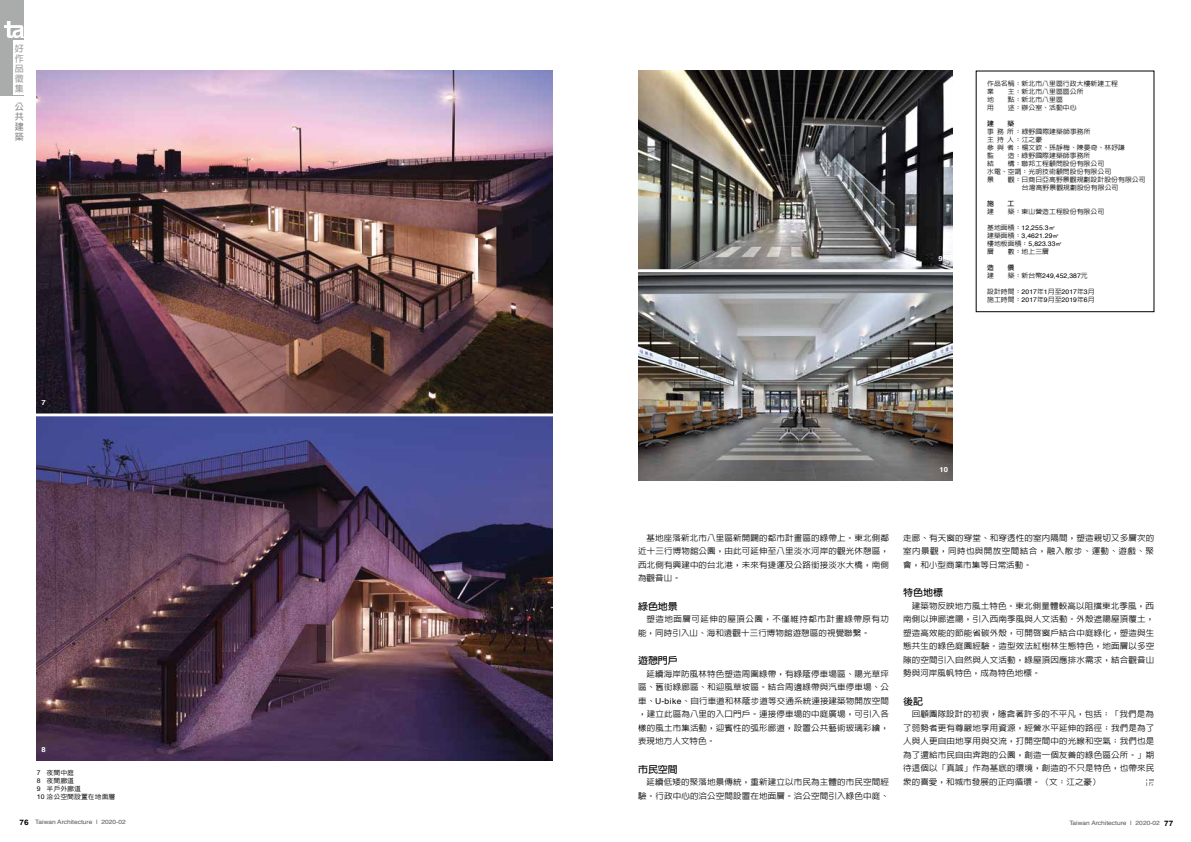
<style>
.page{position:relative;width:1191px;height:842px;background:#fff}
.page>*{position:absolute;margin:0;border:0;box-sizing:border-box;transform-origin:0 0}
.t1{font:700 9.5px "Lin Gothic";color:#000;scale:1.05 1}
.t2{font:700 9px/10px "Lin Gothic";color:#9fa0a0;text-align:justify}
.t3{font:700 9px/10px "Lin Gothic";color:#898989;text-align:justify}
.t4{font:500 8.1px/13.5px "Lin Gothic";letter-spacing:.02em;color:#000;text-align:justify;scale:1.05 1}
.t5{font:500 8.1px/13.5px "Lin Gothic";letter-spacing:.055em;color:#000;scale:1.05 1}
.t6{font:700 7px "Helvetica";color:#fff;scale:1.1 1}
.t7{font:500 6.5px/8px "Lin Gothic";letter-spacing:.01em;color:#000;scale:1.05 1}
.t8{font:6.5px/8px "Helvetica";letter-spacing:.01em;color:#000;scale:1.05 1}
.t9{font:6.5px/8px "DF Hei Md HK BF";letter-spacing:.01em;color:#000;scale:1.05 1}
.t10{font:700 6.5px "Lin Gothic";color:#000;scale:1.05 1}
.t11{font:6px "Helvetica";color:#595757;scale:1.1 1}
.s1{font-family:"Lin Gothic";font-weight:500}
.s2{font-family:"Helvetica";font-weight:400}
.s3{font-family:"Arial";font-weight:700;font-size:7.5px;color:#000}
</style>
<div class="page">
<div style="left:0;top:0;width:24px;height:96px;background:#aaabab"></div>
<img style="left:4px;top:22px;width:20px;height:15px">
<div style="left:13px;top:40px;width:11px;height:55px;background:#fff"></div>
<svg style="left:1146px;top:780px;width:8px;height:6px"></svg>
<img style="left:37px;top:71px;width:516px;height:689px">
<img style="left:638px;top:272px;width:314px;height:208px">
<img style="left:638px;top:71px;width:314px;height:198px">
<hr style="left:30px;top:413px;width:543px;height:3px;background:#fff">
<p class="t2" style="left:15px;top:44px;width:10px">好作品徵集</p>
<p class="t3" style="left:15px;top:102px;width:10px">公共建築</p>
<p class="t6" style="left:42px;top:397px;width:5px">7</p>
<p class="t6" style="left:42px;top:744px;width:5px">8</p>
<p class="t9" style="left:37px;top:769px;width:76px">7 夜間中庭<br>8 夜間廊道<br>9 半戶外廊道<br>10 洽公空間設置在地面層</p>
<p class="t6" style="left:938px;top:253px;width:5px">9</p>
<p class="t7" style="left:987px;top:79px;width:126px">作品名稱：新北市八里區行政大樓新建工程業</p>
<p class="t7" style="left:1007px;top:87px;width:74px">主：新北市八里區區公所</p>
<p class="t7" style="left:987px;top:95px;width:8px">地</p>
<p class="t7" style="left:1007px;top:95px;width:54px">點：新北市八里區</p>
<p class="t7" style="left:987px;top:103px;width:8px">用</p>
<p class="t7" style="left:1007px;top:103px;width:67px">途：辦公室、活動中心</p>
<p class="t10" style="left:987px;top:120px;width:8px">建</p>
<p class="t10" style="left:1007px;top:120px;width:8px">築</p>
<p class="t7" style="left:987px;top:127px;width:133px">事務所：綠野國際建築師事務所<br>主持人：江之豪<br>參與者：楊文欽、孫靜梅、陳晏奇、林妤謙監</p>
<p class="t7" style="left:1007px;top:151px;width:80px">造：綠野國際建築師事務所</p>
<p class="t7" style="left:987px;top:159px;width:120px;text-indent:21px">構：聯邦工程顧問股份有限公司水電、空調：光明技術顧問股份有限公司景</p>
<p class="t7" style="left:987px;top:159px;width:8px">結</p>
<p class="t7" style="left:1022px;top:175px;width:119px;text-indent:-14px">觀：日商日亞高野景觀規劃設計股份有限公司台灣高野景觀規劃股份有限公司</p>
<p class="t10" style="left:987px;top:200px;width:8px">施</p>
<p class="t10" style="left:1007px;top:200px;width:8px">工</p>
<p class="t7" style="left:987px;top:207px;width:8px">建</p>
<p class="t7" style="left:1007px;top:207px;width:93px">築：東山營造工程股份有限公司</p>
<p class="t8" style="left:987px;top:224px;width:73px"><span class="s1">基地面積：</span>12,255.3<span class="s1">㎡建築面積：</span>3,4621.29<span class="s1">㎡樓地板面積：</span>5,823.33<span class="s1">㎡</span></p>
<p class="t7" style="left:987px;top:247px;width:8px">層</p>
<p class="t7" style="left:1007px;top:247px;width:41px">數：地上三層</p>
<p class="t10" style="left:987px;top:264px;width:8px">造</p>
<p class="t10" style="left:1007px;top:264px;width:8px">價</p>
<p class="t7" style="left:987px;top:271px;width:8px">建</p>
<p class="t8" style="left:1007px;top:272px;width:78px"><span class="s1">築：新台幣</span>249,452,387<span class="s1">元</span></p>
<p class="t7" style="left:987px;top:287px;width:104px">設計時間：<span class="s2">2017</span>年<span class="s2">1</span>月至<span class="s2">2017</span>年<span class="s2">3</span>月施工時間：<span class="s2">2017</span>年<span class="s2">9</span>月至<span class="s2">2019</span>年<span class="s2">6</span>月</p>
<p class="t6" style="left:939px;top:464px;width:9px">10</p>
<p class="t4" style="left:638px;top:531px;width:240px;text-indent:9px">基地座落新北市八里區新開闢的都市計畫區的綠帶上。東北側鄰近十三行博物館公園，由此可延伸至八里淡水河岸的觀光休憩區，西北側有興建中的台北港，未來有捷運及公路銜接淡水大橋，南側為觀音山。</p>
<p class="t1" style="left:638px;top:601px;width:39px">綠色地景</p>
<p class="t5" style="left:638px;top:612px;width:240px;text-indent:9px">塑造地面層可延伸的屋頂公園，不僅維持都市計畫綠帶原有功能，同時引入山、海和遠觀十三行博物館遊憩區的視覺聯繫。</p>
<p class="t1" style="left:638px;top:656px;width:39px">遊憩門戶</p>
<p class="t4" style="left:638px;top:667px;width:240px;text-indent:9px">延續海岸防風林特色塑造周圍綠帶，有綠蔭停車場區、陽光草坪區、舊街綠廊區、和迎風草坡區。結合周邊綠帶與汽車停車場、公車、<span class="s2">U-bike</span>、自行車道和林蔭步道等交通系統連接建築物開放空間，建立此區為八里的入口門戶。連接停車場的中庭廣場，可引入各樣的風土市集活動，迎賓性的弧形廊道，設置公共藝術玻璃彩繪，表現地方人文特色。</p>
<p class="t1" style="left:638px;top:764px;width:39px">市民空間</p>
<p class="t4" style="left:638px;top:775px;width:240px;text-align:right">延續低矮的聚落地景傳統，重新建立以市民為主體的市民空間經驗。行政中心的洽公空間設置在地面層。洽公空間引入綠色中庭、</p>
<p class="t4" style="left:903px;top:531px;width:240px">走廊、有天窗的穿堂、和穿透性的室內隔間，塑造親切又多層次的室內景觀，同時也與開放空間結合，融入散步、運動、遊戲、聚會，和小型商業市集等日常活動。</p>
<p class="t1" style="left:903px;top:588px;width:40px">特色地標</p>
<p class="t4" style="left:903px;top:599px;width:240px;text-indent:9px">建築物反映地方風土特色。東北側量體較高以阻擋東北季風，西南側以珅廊遮陽，引入西南季風與人文活動。外殼遮陽屋頂覆土，塑造高效能的節能省碳外殼，可開啟窗戶結合中庭綠化，塑造與生態共生的綠色庭園經驗。造型效法紅樹林生態特色，地面層以多空隙的空間引入自然與人文活動，綠屋頂因應排水需求，結合觀音山勢與河岸風帆特色，成為特色地標。</p>
<p class="t1" style="left:903px;top:696px;width:21px">後記</p>
<p class="t4" style="left:903px;top:707px;width:240px;text-indent:9px">回顧團隊設計的初衷，隱含著許多的不平凡，包括：「我們是為了弱勢者更有尊嚴地享用資源，經營水平延伸的路徑；我們是為了人與人更自由地享用與交流，打開空間中的光線和空氣；我們也是為了還給市民自由奔跑的公園，創造一個友善的綠色區公所。」期待這個以「真誠」作為基底的環境，創造的不只是特色，也帶來民眾的喜愛，和城市發展的正向循環。（文：江之豪）</p>
<p class="t11" style="left:20px;top:818px;width:98px"><span class="s3">76</span> Taiwan Architecture | 2020-02</p>
<p class="t11" style="left:1069px;top:818px;width:96px">Taiwan Architecture | 2020-02 <span class="s3">77</span></p>
</div>
